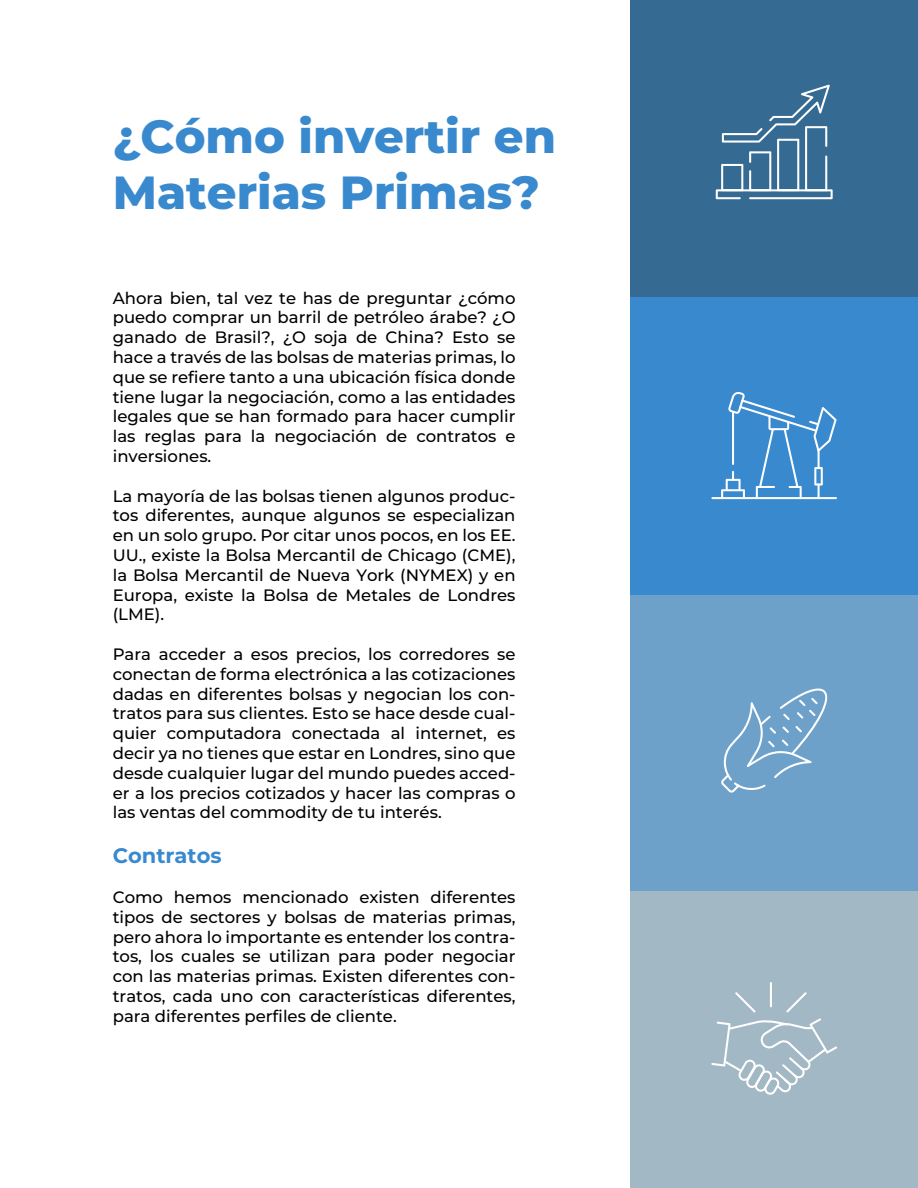
<style>
.page{position:relative;width:918px;height:1188px;background:#fff}
.page>*{position:absolute;margin:0;border:0;box-sizing:border-box;transform-origin:0 0}
.t1{font:800 46.35px/55.7px "Montserrat";color:#3989cf}
.t2{font:700 21px "Montserrat";color:#3989cf}
.t3{font:500 16.5px/19.8px "Montserrat";color:#000;text-align:justify}
</style>
<div class="page">
<div style="left:630px;top:0;width:288px;height:300px;background:#356a93"></div>
<div style="left:630px;top:594px;width:288px;height:297px;background:#6ea1ca"></div>
<div style="left:630px;top:891px;width:288px;height:297px;background:#a3b8c5"></div>
<div style="left:630px;top:297px;width:288px;height:297px;background:#3989cf"></div>
<svg style="left:716px;top:85px;width:117px;height:114px"></svg>
<hr style="left:711px;top:497px;width:126px;height:2px;background:#fff">
<svg style="left:721px;top:392px;width:116px;height:107px"></svg>
<svg style="left:711px;top:1018px;width:126px;height:77px"></svg>
<hr style="left:770px;top:982px;width:2px;height:25px;background:#fff">
<svg style="left:735px;top:992px;width:21px;height:20px"></svg>
<svg style="left:786px;top:992px;width:21px;height:20px"></svg>
<svg style="left:721px;top:688px;width:107px;height:105px"></svg>
<h1 class="t1" style="left:113px;top:108px;width:445px">¿Cómo invertir en<br>Materias Primas?</h1>
<p class="t3" style="left:113px;top:287px;width:404px">Ahora bien, tal vez te has de preguntar ¿cómo puedo comprar un barril de petróleo árabe? ¿O ganado de Brasil?, ¿O soja de China? Esto se hace a través de las bolsas de materias primas, lo que se refiere tanto a una ubicación física donde tiene lugar la negociación, como a las entidades legales que se han formado para hacer cumplir las reglas para la negociación de contratos e inversiones.</p>
<p class="t3" style="left:113px;top:485px;width:404px">La mayoría de las bolsas tienen algunos produc&shy;tos diferentes, aunque algunos se especializan en un solo grupo. Por citar unos pocos, en los EE.<br>UU., existe la Bolsa Mercantil de Chicago (CME), la Bolsa Mercantil de Nueva York (NYMEX) y en Europa, existe la Bolsa de Metales de Londres (LME).</p>
<p class="t3" style="left:113px;top:644px;width:404px">Para acceder a esos precios, los corredores se conectan de forma electrónica a las cotizaciones dadas en diferentes bolsas y negocian los con&shy;tratos para sus clientes. Esto se hace desde cual&shy;quier computadora conectada al internet, es decir ya no tienes que estar en Londres, sino que desde cualquier lugar del mundo puedes acced&shy;er a los precios cotizados y hacer las compras o las ventas del commodity de tu interés.</p>
<p class="t2" style="left:113px;top:842px;width:110px">Contratos</p>
<p class="t3" style="left:113px;top:887px;width:404px">Como hemos mencionado existen diferentes tipos de sectores y bolsas de materias primas, pero ahora lo importante es entender los contra&shy;tos, los cuales se utilizan para poder negociar con las materias primas. Existen diferentes con&shy;tratos, cada uno con características diferentes, para diferentes perfiles de cliente.</p>
</div>
